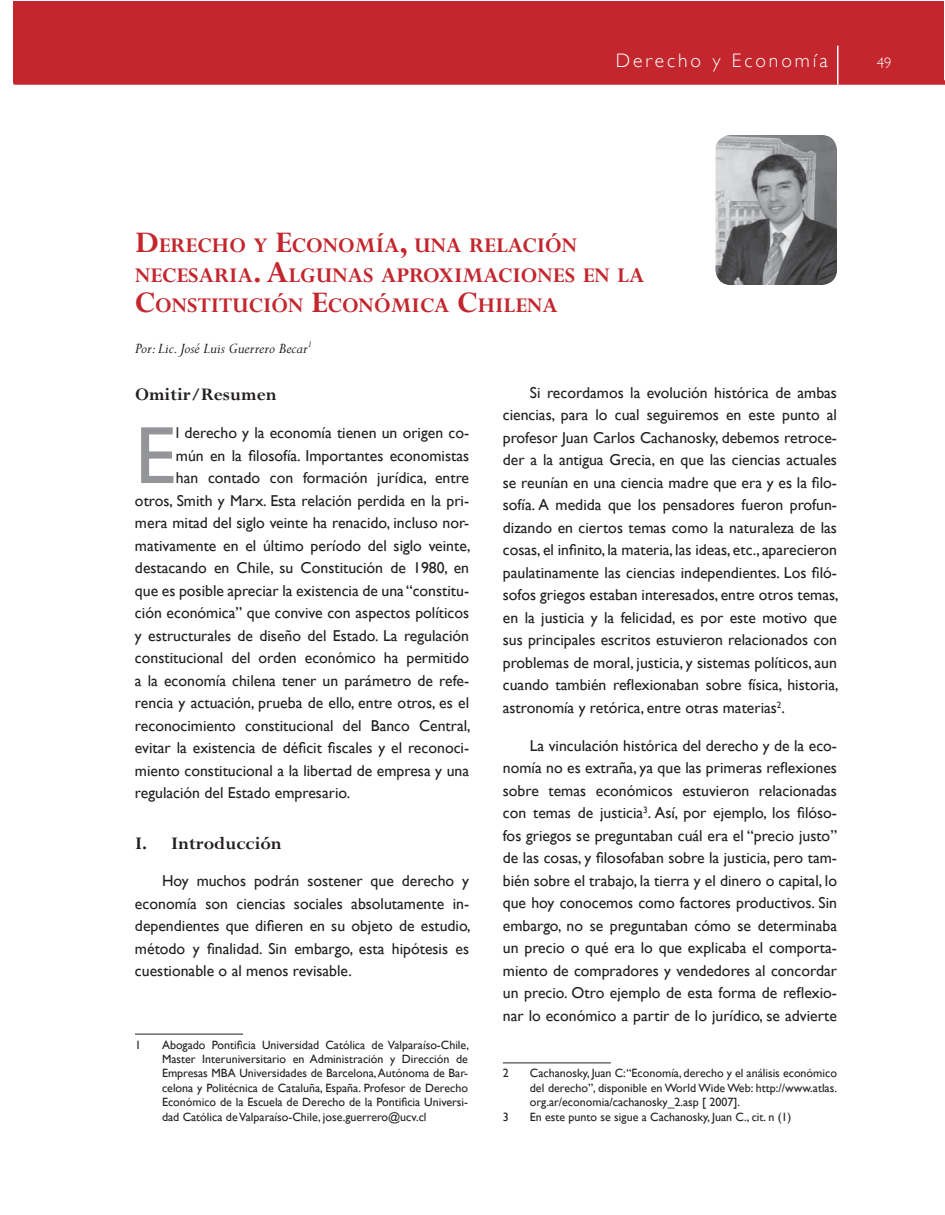
<style>
.page{position:relative;width:945px;height:1215px;background:#fff}
.page>*{position:absolute;margin:0;border:0;box-sizing:border-box;transform-origin:0 0}
.t1{font:81.75px "Gill Sans";color:#939598}
.t2{font:700 23.1px/30px "Perpetua";color:#c3262d}
.t3{font:700 19.5px "Perpetua";color:#231f20}
.t4{font:300 19.5px "Gill Sans";letter-spacing:.15em;color:#fff}
.t5{font:italic 16.5px "Perpetua";color:#231f20}
.t6{font:15.75px/22.5px "Gill Sans";color:#231f20;text-align:justify}
.t7{font:300 15px "Gill Sans";color:#fff}
.t8{font:12px/14.4px "Gill Sans";color:#231f20;text-align:justify}
.s1{font-size:33px}
</style>
<div class="page">
<div style="left:14px;top:1px;width:930px;height:81px;background:#c3262d"></div>
<div style="left:14px;top:80px;width:931px;height:5px;background:#c3262d"></div>
<hr style="left:837px;top:46px;width:1px;height:39px;background:#fff">
<hr style="left:135px;top:1034px;width:108px;height:1px;background:#231f20">
<hr style="left:503px;top:1063px;width:108px;height:1px;background:#231f20">
<img style="left:716px;top:135px;width:121px;height:150px;border-radius:15px">
<p class="t4" style="left:616px;top:50px;width:213px">Derecho y Economía</p>
<p class="t7" style="left:877px;top:55px;width:16px">49</p>
<h2 class="t2" style="left:135px;top:234px;width:511px"><span class="s1">D</span>ERECHO Y <span class="s1">E</span>CONOMÍA<span class="s1">,</span> UNA RELACIÓN<br>NECESARIA<span class="s1">. A</span>LGUNAS APROXIMACIONES EN LA<br><span class="s1">C</span>ONSTITUCIÓN <span class="s1">E</span>CONÓMICA <span class="s1">C</span>HILENA</h2>
<p class="t5" style="left:135px;top:337px;width:179px">Por: Lic. José Luis Guerrero Becar<sup>1</sup></p>
<p class="t3" style="left:135px;top:388px;width:143px">Omitir/Resumen</p>
<h1 class="t1" style="left:135px;top:408px;width:42px">E</h1>
<p class="t6" style="left:176px;top:421px;width:295px">l derecho y la economía tienen un origen co-</p>
<p class="t6" style="left:176px;top:444px;width:295px">mún en la filosofía. Importantes economistas</p>
<p class="t6" style="left:176px;top:466px;width:295px">han contado con formación jurídica, entre</p>
<p class="t6" style="left:135px;top:489px;width:336px">otros, Smith y Marx. Esta relación perdida en la pri-</p>
<p class="t6" style="left:135px;top:511px;width:336px">mera mitad del siglo veinte ha renacido, incluso nor-</p>
<p class="t6" style="left:135px;top:534px;width:337px">mativamente en el último período del siglo veinte,</p>
<p class="t6" style="left:135px;top:556px;width:336px">destacando en Chile, su Constitución de 1980, en</p>
<p class="t6" style="left:135px;top:579px;width:336px">que es posible apreciar la existencia de una “constitu-</p>
<p class="t6" style="left:135px;top:601px;width:336px">ción económica” que convive con aspectos políticos</p>
<p class="t6" style="left:135px;top:624px;width:336px">y estructurales de diseño del Estado. La regulación</p>
<p class="t6" style="left:135px;top:646px;width:336px">constitucional del orden económico ha permitido</p>
<p class="t6" style="left:135px;top:669px;width:336px">a la economía chilena tener un parámetro de refe-</p>
<p class="t6" style="left:135px;top:691px;width:336px">rencia y actuación, prueba de ello, entre otros, es el</p>
<p class="t6" style="left:135px;top:714px;width:337px">reconocimiento constitucional del Banco Central,</p>
<p class="t6" style="left:135px;top:736px;width:336px">evitar la existencia de déficit fiscales y el reconoci-</p>
<p class="t6" style="left:135px;top:759px;width:336px">miento constitucional a la libertad de empresa y una</p>
<p class="t6" style="left:135px;top:781px;width:217px">regulación del Estado empresario.</p>
<p class="t3" style="left:135px;top:836px;width:148px">I. Introducción</p>
<p class="t6" style="left:135px;top:870px;width:337px;text-indent:27px">Hoy muchos podrán sostener que derecho y economía son ciencias sociales absolutamente in&shy;dependientes que difieren en su objeto de estudio, método y finalidad. Sin embargo, esta hipótesis es cuestionable o al menos revisable.</p>
<p class="t8" style="left:135px;top:1037px;width:7px">1</p>
<p class="t8" style="left:162px;top:1037px;width:309px">Abogado Pontificia Universidad Católica de Valparaíso-Chile, Master Interuniversitario en Administración y Dirección de Empresas MBA Universidades de Barcelona, Autónoma de Bar&shy;celona y Politécnica de Cataluña, España. Profesor de Derecho Económico de la Escuela de Derecho de la Pontificia Universi&shy;dad Católica de Valparaíso-Chile, jose.guerrero@ucv.cl</p>
<p class="t6" style="left:503px;top:381px;width:337px;text-indent:27px">Si recordamos la evolución histórica de ambas ciencias, para lo cual seguiremos en este punto al profesor Juan Carlos Cachanosky, debemos retroce&shy;der a la antigua Grecia, en que las ciencias actuales se reunían en una ciencia madre que era y es la filo&shy;sofía. A medida que los pensadores fueron profun&shy;dizando en ciertos temas como la naturaleza de las cosas, el infinito, la materia, las ideas, etc., aparecieron paulatinamente las ciencias independientes. Los filó&shy;sofos griegos estaban interesados, entre otros temas, en la justicia y la felicidad, es por este motivo que sus principales escritos estuvieron relacionados con problemas de moral, justicia, y sistemas políticos, aun cuando también reflexionaban sobre física, historia, astronomía y retórica, entre otras materias<sup>2</sup>.</p>
<p class="t6" style="left:503px;top:734px;width:336px;text-indent:27px">La vinculación histórica del derecho y de la eco&shy;nomía no es extraña, ya que las primeras reflexiones sobre temas económicos estuvieron relacionadas con temas de justicia<sup>3</sup>. Así, por ejemplo, los filóso&shy;fos griegos se preguntaban cuál era el “precio justo” de las cosas, y filosofaban sobre la justicia, pero tam&shy;bién sobre el trabajo, la tierra y el dinero o capital, lo que hoy conocemos como factores productivos. Sin embargo, no se preguntaban cómo se determinaba un precio o qué era lo que explicaba el comporta&shy;miento de compradores y vendedores al concordar un precio. Otro ejemplo de esta forma de reflexio&shy;nar lo económico a partir de lo jurídico, se advierte</p>
<p class="t8" style="left:503px;top:1066px;width:7px">2</p>
<p class="t8" style="left:530px;top:1066px;width:309px">Cachanosky, Juan C:“Economía, derecho y el análisis económico del derecho”, disponible en World Wide Web: http://www.atlas. org.ar/economia/cachanosky_2.asp [ 2007].</p>
<p class="t8" style="left:503px;top:1109px;width:7px">3</p>
<p class="t8" style="left:530px;top:1109px;width:263px">En este punto se sigue a Cachanosky, Juan C., cit. n (1)</p>
</div>
